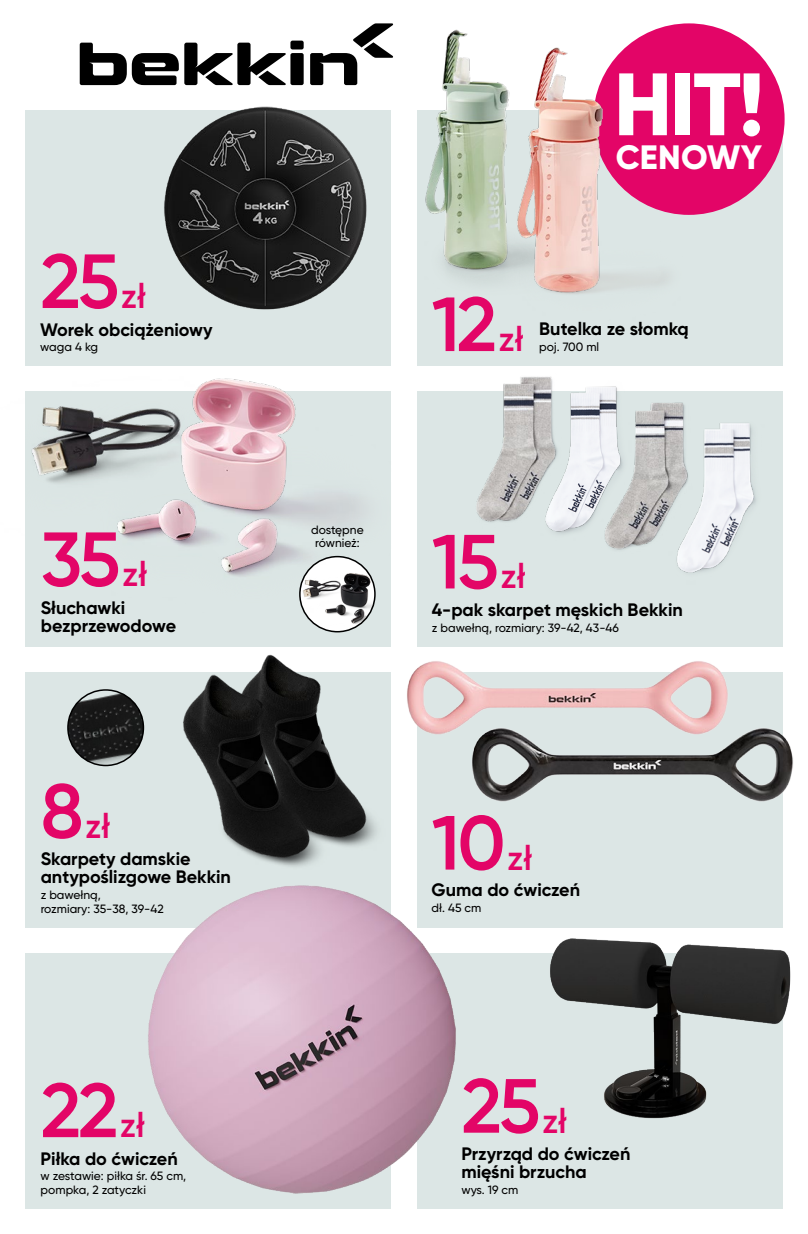
<style>
.page{position:relative;width:808px;height:1234px;background:#fff}
.page>*{position:absolute;margin:0;border:0;box-sizing:border-box;transform-origin:0 0}
.t1{font:800 88.2px "Gilroy";color:#fff}
.t2{font:600 76.5px "Gilroy";letter-spacing:-.04em;color:#e30567}
.t3{font:600 34.5px "Gilroy";color:#e30567}
.t4{font:800 33.75px "Gilroy";letter-spacing:.01em;color:#fff}
.t5{font:700 18px/18px "Gilroy";color:#000}
.t6{font:500 12px/13.5px "Gilroy";color:#000}
.s1{font-size:34.5px}
.s2{font-size:76.5px}
</style>
<div class="page">
<div style="left:26px;top:111px;width:365px;height:255px;background:#dce6e5"></div>
<div style="left:417px;top:111px;width:365px;height:255px;background:#dce6e5"></div>
<div style="left:26px;top:391px;width:365px;height:255px;background:#dce6e5"></div>
<div style="left:417px;top:391px;width:365px;height:255px;background:#dce6e5"></div>
<div style="left:26px;top:672px;width:365px;height:255px;background:#dce6e5"></div>
<div style="left:417px;top:672px;width:365px;height:255px;background:#dce6e5"></div>
<div style="left:26px;top:952px;width:365px;height:256px;background:#dce6e5"></div>
<div style="left:417px;top:952px;width:365px;height:256px;background:#dce6e5"></div>
<img style="left:300px;top:556px;width:75px;height:75px;border-radius:38px">
<img style="left:68px;top:689px;width:75px;height:76px;border-radius:38px">
<div style="left:67px;top:689px;width:77px;height:77px;border:2px solid #000;border-radius:50%"></div>
<img style="left:140px;top:84px;width:245px;height:226px">
<img style="left:385px;top:24px;width:108px;height:257px">
<img style="left:25px;top:378px;width:351px;height:234px">
<img style="left:476px;top:383px;width:39px;height:139px">
<img style="left:515px;top:376px;width:77px;height:158px">
<img style="left:592px;top:386px;width:72px;height:164px">
<img style="left:664px;top:400px;width:119px;height:247px">
<img style="left:138px;top:646px;width:286px;height:193px">
<img style="left:375px;top:648px;width:353px;height:103px">
<img style="left:440px;top:715px;width:353px;height:104px">
<img style="left:126px;top:839px;width:337px;height:370px">
<img style="left:518px;top:925px;width:273px;height:235px">
<div style="left:290px;top:41px;width:14px;height:8px;background:#000;border-radius:2px"></div>
<svg style="left:80px;top:43px;width:206px;height:42px"></svg>
<div style="left:290px;top:53px;width:14px;height:32px;background:#000;border-radius:2px"></div>
<svg style="left:310px;top:23px;width:83px;height:62px"></svg>
<div style="left:593px;top:23px;width:191px;height:192px;background:#e30567;border-radius:50%"></div>
<img style="left:493px;top:23px;width:211px;height:271px">
<h2 class="t2" style="left:40px;top:234px;width:107px">25<span class="s1">zł</span></h2>
<p class="t5" style="left:40px;top:320px;width:174px">Worek obciążeniowy</p>
<p class="t6" style="left:40px;top:340px;width:59px">waga 4 kg</p>
<h2 class="t2" style="left:41px;top:511px;width:108px">35<span class="s1">zł</span></h2>
<p class="t5" style="left:41px;top:598px;width:137px">Słuchawki bezprzewodowe</p>
<h3 class="t3" style="left:41px;top:804px;width:71px"><span class="s2">8</span>zł</h3>
<p class="t5" style="left:41px;top:849px;width:192px">Skarpety damskie antypoślizgowe Bekkin</p>
<p class="t6" style="left:41px;top:887px;width:125px">z bawełną,<br>rozmiary: 35-38, 39-42</p>
<p class="t6" style="left:311px;top:522px;width:54px;text-align:center">dostępne również:</p>
<h1 class="t1" style="left:614px;top:49px;width:152px">HIT!</h1>
<h3 class="t4" style="left:616px;top:136px;width:148px">CENOWY</h3>
<h2 class="t2" style="left:432px;top:277px;width:93px">12<span class="s1">zł</span></h2>
<p class="t5" style="left:539px;top:320px;width:151px">Butelka ze słomką</p>
<p class="t6" style="left:539px;top:340px;width:62px">poj. 700 ml</p>
<h2 class="t2" style="left:432px;top:514px;width:95px">15<span class="s1">zł</span></h2>
<p class="t5" style="left:432px;top:600px;width:252px">4-pak skarpet męskich Bekkin</p>
<p class="t6" style="left:432px;top:620px;width:189px">z bawełną, rozmiary: 39-42, 43-46</p>
<h2 class="t2" style="left:432px;top:795px;width:102px">10<span class="s1">zł</span></h2>
<p class="t5" style="left:432px;top:880px;width:150px">Guma do ćwiczeń</p>
<p class="t6" style="left:432px;top:900px;width:51px">dł. 45 cm</p>
<h2 class="t2" style="left:41px;top:1062px;width:106px">22<span class="s1">zł</span></h2>
<h2 class="t2" style="left:461px;top:1058px;width:107px">25<span class="s1">zł</span></h2>
<p class="t5" style="left:41px;top:1148px;width:139px">Piłka do ćwiczeń</p>
<p class="t6" style="left:41px;top:1168px;width:147px">w zestawie: piłka śr. 65 cm, pompka, 2 zatyczki</p>
<p class="t5" style="left:461px;top:1144px;width:170px">Przyrząd do ćwiczeń mięśni brzucha</p>
<p class="t6" style="left:461px;top:1182px;width:58px">wys. 19 cm</p>
</div>
